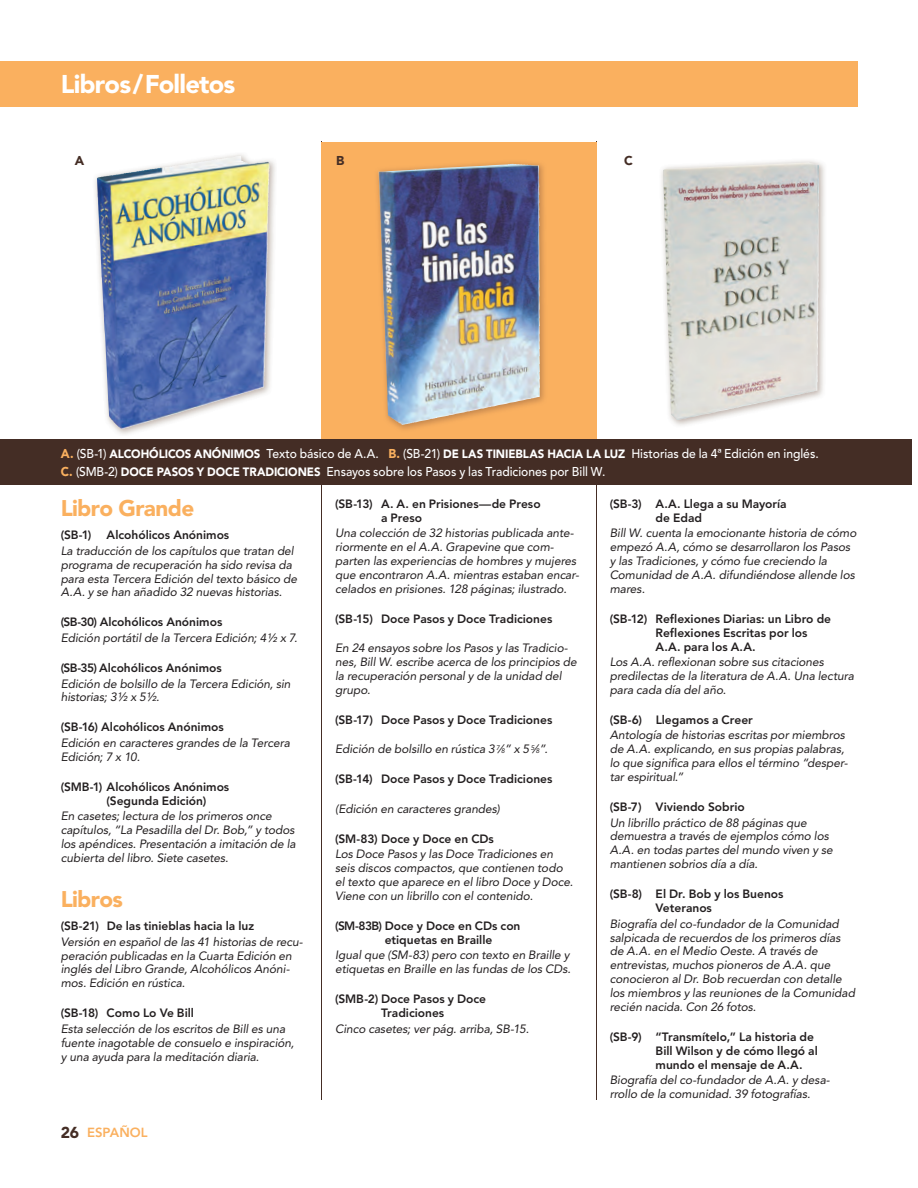
<style>
.page{position:relative;width:918px;height:1188px;background:#fff}
.page>*{position:absolute;margin:0;border:0;box-sizing:border-box;transform-origin:0 0}
.t1{font:900 25.5px "Avenir";letter-spacing:-.03em;color:#fff}
.t2{font:900 22.5px "Avenir";letter-spacing:-.03em;color:#fab05f}
.t3{font:800 13.2px "Avenir";letter-spacing:.005em;color:#fab05f}
.t4{font:500 12.75px/18px "Avenir";letter-spacing:-.005em;color:#fff;scale:.95 1}
.t5{font:900 12.75px "Avenir";color:#442d25}
.t6{font:italic 12px/13.8px "Avenir";letter-spacing:-.005em;color:#231f20}
.t7{font:800 12px/13.8px "Avenir";color:#231f20}
.s1{font-weight:900;color:#fab05f}
.s2{font-weight:900;font-size:12px}
.s3{font-weight:900;font-size:15.75px;color:#442d25}
.s4{font-size:6.6px}
</style>
<div class="page">
<div style="left:0;top:61px;width:857px;height:46px;background:#fab05f"></div>
<hr style="left:321px;top:142px;width:1px;height:958px;background:#442d25">
<hr style="left:596px;top:142px;width:1px;height:958px;background:#442d25">
<div style="left:0;top:439px;width:911px;height:46px;background:#442d25"></div>
<div style="left:321px;top:142px;width:276px;height:297px;background:#fab05f"></div>
<img style="left:95px;top:154px;width:180px;height:280px">
<img style="left:134px;top:156px;width:136px;height:270px">
<img style="left:661px;top:160px;width:164px;height:266px">
<img style="left:663px;top:162px;width:156px;height:258px">
<img style="left:377px;top:162px;width:168px;height:267px">
<img style="left:379px;top:164px;width:161px;height:261px">
<h1 class="t1" style="left:61px;top:74px;width:176px">Libros/Folletos</h1>
<p class="t5" style="left:75px;top:156px;width:11px">A</p>
<p class="t5" style="left:336px;top:156px;width:10px">B</p>
<p class="t5" style="left:624px;top:156px;width:10px">C</p>
<p class="t4" style="left:61px;top:446px;width:799px"><span class="s1">A.</span> (SB-1) <span class="s2">ALCOHÓLICOS ANÓNIMOS</span> Texto básico de A.A. <span class="s1">B.</span> (SB-21) <span class="s2">DE LAS TINIEBLAS HACIA LA LUZ</span> Historias de la 4ª Edición en inglés.<br><span class="s1">C.</span> (SMB-2) <span class="s2">DOCE PASOS Y DOCE TRADICIONES</span> Ensayos sobre los Pasos y las Tradiciones por Bill W.</p>
<h2 class="t2" style="left:61px;top:499px;width:135px">Libro Grande</h2>
<p class="t7" style="left:61px;top:529px;width:32px">(SB-1)</p>
<p class="t7" style="left:107px;top:529px;width:124px">Alcohólicos Anónimos</p>
<p class="t6" style="left:61px;top:545px;width:238px">La traducción de los capítulos que tratan del programa de recuperación ha sido revisa da para esta Tercera Edición del texto básico de A.A. y se han añadido 32 nuevas historias.</p>
<p class="t7" style="left:61px;top:616px;width:163px">(SB-30) Alcohólicos Anónimos</p>
<p class="t6" style="left:61px;top:632px;width:238px">Edición portátil de la Tercera Edición; 4½ x 7.</p>
<p class="t7" style="left:61px;top:662px;width:163px">(SB-35) Alcohólicos Anónimos</p>
<p class="t6" style="left:61px;top:677px;width:231px">Edición de bolsillo de la Tercera Edición, sin historias; 3½ x 5½.</p>
<p class="t7" style="left:61px;top:721px;width:165px">(SB-16) Alcohólicos Anónimos</p>
<p class="t6" style="left:61px;top:737px;width:231px">Edición en caracteres grandes de la Tercera<br>Edición; 7 x 10.</p>
<p class="t7" style="left:107px;top:781px;width:124px;text-indent:-46px">(SMB-1) Alcohólicos Anónimos (Segunda Edición)</p>
<p class="t6" style="left:61px;top:810px;width:237px">En casetes; lectura de los primeros once capítulos, “La Pesadilla del Dr. Bob,” y todos los apéndices. Presentación a imitación de la cubierta del libro. Siete casetes.</p>
<h2 class="t2" style="left:61px;top:890px;width:64px">Libros</h2>
<p class="t7" style="left:61px;top:920px;width:195px">(SB-21) De las tinieblas hacia la luz</p>
<p class="t6" style="left:61px;top:936px;width:244px">Versión en español de las 41 historias de recu&shy;peración publicadas en la Cuarta Edición en inglés del Libro Grande, Alcohólicos Anóni&shy;mos. Edición en rústica.</p>
<p class="t7" style="left:61px;top:1007px;width:135px">(SB-18) Como Lo Ve Bill</p>
<p class="t6" style="left:61px;top:1023px;width:235px">Esta selección de los escritos de Bill es una fuente inagotable de consuelo e inspiración, y una ayuda para la meditación diaria.</p>
<p class="t3" style="left:61px;top:1127px;width:88px"><span class="s3">26</span> ESPAÑOL</p>
<p class="t7" style="left:381px;top:498px;width:161px;text-indent:-46px">(SB-13) A. A. en Prisiones—de Preso a Preso</p>
<p class="t6" style="left:335px;top:527px;width:245px">Una colección de 32 historias publicada ante&shy;riormente en el A.A. Grapevine que com&shy;parten las experiencias de hombres y mujeres que encontraron A.A. mientras estaban encar&shy;celados en prisiones. 128 páginas; ilustrado.</p>
<p class="t7" style="left:335px;top:613px;width:219px">(SB-15) Doce Pasos y Doce Tradiciones</p>
<p class="t6" style="left:335px;top:642px;width:243px">En 24 ensayos sobre los Pasos y las Tradicio&shy;nes, Bill W. escribe acerca de los principios de la recuperación personal y de la unidad del grupo.</p>
<p class="t7" style="left:335px;top:714px;width:219px">(SB-17) Doce Pasos y Doce Tradiciones</p>
<p class="t6" style="left:335px;top:743px;width:214px">Edición de bolsillo en rústica 3 <sup>7</sup>⁄<span class="s4">8</span>” x 5 <sup>5</sup>⁄<span class="s4">8</span>”.</p>
<p class="t7" style="left:335px;top:773px;width:219px">(SB-14) Doce Pasos y Doce Tradiciones</p>
<p class="t6" style="left:335px;top:803px;width:166px">(Edición en caracteres grandes)</p>
<p class="t7" style="left:335px;top:833px;width:160px">(SM-83) Doce y Doce en CDs</p>
<p class="t6" style="left:335px;top:848px;width:240px">Los Doce Pasos y las Doce Tradiciones en seis discos compactos, que contienen todo el texto que aparece en el libro Doce y Doce.<br>Viene con un librillo con el contenido.</p>
<p class="t7" style="left:385px;top:920px;width:137px;text-indent:-49px">(SM-83B) Doce y Doce en CDs con etiquetas en Braille</p>
<p class="t6" style="left:335px;top:949px;width:237px">Igual que (SM-83) pero con texto en Braille y etiquetas en Braille en las fundas de los CDs.</p>
<p class="t7" style="left:335px;top:993px;width:152px;text-align:center">(SMB-2) Doce Pasos y Doce<br>Tradiciones</p>
<p class="t6" style="left:335px;top:1023px;width:195px">Cinco casetes; ver pág. arriba, SB-15.</p>
<p class="t7" style="left:656px;top:498px;width:133px;text-indent:-46px">(SB-3) A.A. Llega a su Mayoría de Edad</p>
<p class="t6" style="left:610px;top:527px;width:248px">Bill W. cuenta la emocionante historia de cómo empezó A.A, cómo se desarrollaron los Pasos y las Tradiciones, y cómo fue creciendo la Comunidad de A.A. difundiéndose allende los mares.</p>
<p class="t7" style="left:656px;top:613px;width:177px;text-indent:-46px">(SB-12) Reflexiones Diarias: un Libro de<br>Reflexiones Escritas por los<br>A.A. para los A.A.</p>
<p class="t6" style="left:610px;top:656px;width:246px">Los A.A. reflexionan sobre sus citaciones predilectas de la literatura de A.A. Una lectura para cada día del año.</p>
<p class="t7" style="left:610px;top:714px;width:145px">(SB-6) Llegamos a Creer</p>
<p class="t6" style="left:610px;top:729px;width:240px">Antología de historias escritas por miembros de A.A. explicando, en sus propias palabras, lo que significa para ellos el término “desper&shy;tar espiritual.”</p>
<p class="t7" style="left:610px;top:801px;width:136px">(SB-7) Viviendo Sobrio</p>
<p class="t6" style="left:610px;top:817px;width:225px">Un librillo práctico de 88 páginas que demuestra a través de ejemplos cómo los A.A. en todas partes del mundo viven y se mantienen sobrios día a día.</p>
<p class="t7" style="left:656px;top:888px;width:129px;text-indent:-46px">(SB-8) El Dr. Bob y los Buenos<br>Veteranos</p>
<p class="t6" style="left:610px;top:918px;width:247px">Biografía del co-fundador de la Comunidad salpicada de recuerdos de los primeros días de A.A. en el Medio Oeste. A través de entrevistas, muchos pioneros de A.A. que conocieron al Dr. Bob recuerdan con detalle los miembros y las reuniones de la Comunidad recién nacida. Con 26 fotos.</p>
<p class="t7" style="left:656px;top:1031px;width:164px;text-indent:-46px">(SB-9) “Transmítelo,” La historia de<br>Bill Wilson y de cómo llegó al mundo el mensaje de A.A.</p>
<p class="t6" style="left:610px;top:1074px;width:222px">Biografía del co-fundador de A.A. y desa&shy;rrollo de la comunidad. 39 fotografías.</p>
</div>
